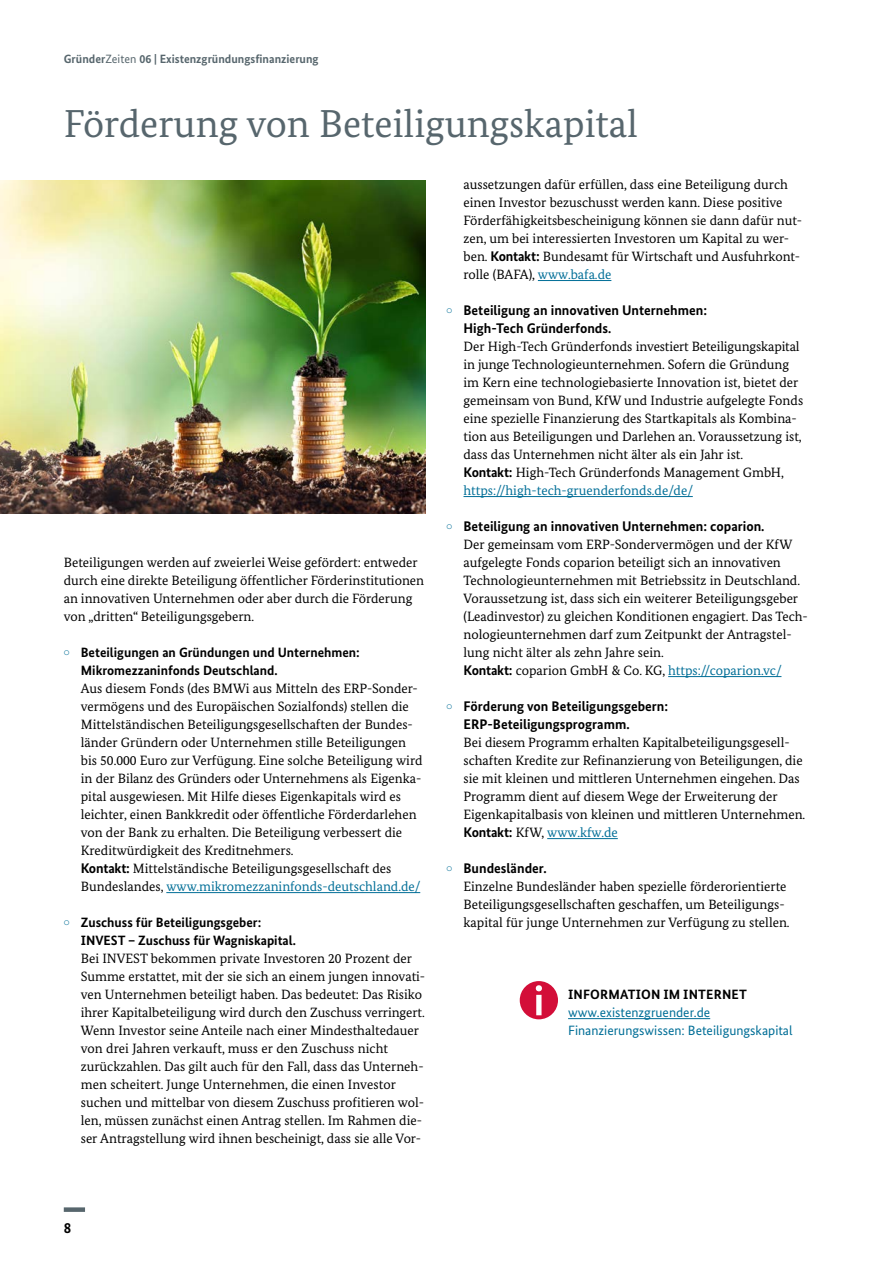
<style>
.page{position:relative;width:893px;height:1263px;background:#fff}
.page>*{position:absolute;margin:0;border:0;box-sizing:border-box;transform-origin:0 0}
.t1{font:39px "Bundes Serif";color:#57666d}
.t2{font:700 15px "Bundes Sans";color:#000}
.t3{font:700 13.95px/18px "Bundes Sans";color:#000}
.t4{font:13.5px/18px "Bundes Serif";color:#000}
.t5{font:13.5px/18px "Bundes Sans";color:#006e97}
.t6{font:700 13.5px "Bundes Sans";letter-spacing:.01em;color:#000}
.t7{font:700 12px "Bundes Sans";color:#57666d}
.s1{font-weight:400}
.s2{font-family:"Bundes Sans";font-weight:700}
.s3{font-family:"Bundes Sans";font-weight:700;font-size:13.95px}
.s4{color:#006e97}
.s5{font-size:13.5px}
</style>
<div class="page">
<hr style="left:568px;top:1018px;width:142px;height:1px;background:#006e97">
<div style="left:64px;top:1207px;width:21px;height:5px;background:#57666d"></div>
<hr style="left:538px;top:280px;width:73px;height:1px;background:#006e97">
<hr style="left:463px;top:496px;width:230px;height:1px;background:#006e97">
<hr style="left:668px;top:676px;width:113px;height:1px;background:#006e97">
<hr style="left:547px;top:838px;width:71px;height:1px;background:#006e97">
<hr style="left:166px;top:892px;width:254px;height:1px;background:#006e97">
<div style="left:520px;top:981px;width:38px;height:38px;background:#d30e38;border-radius:50%"></div>
<svg style="left:536px;top:985px;width:6px;height:30px"></svg>
<img style="left:0;top:180px;width:425px;height:333px">
<p class="t7" style="left:64px;top:52px;width:256px">Gründer<span class="s1">Zeiten</span> 06 | Existenzgründungsfinanzierung</p>
<h2 class="t1" style="left:64px;top:99px;width:576px">Förderung von Beteiligungskapital</h2>
<p class="t4" style="left:64px;top:553px;width:362px">Beteiligungen werden auf zweierlei Weise gefördert: entweder durch eine direkte Beteiligung öffentlicher Förderinstitutionen an innovativen Unternehmen oder aber durch die Förderung von „dritten“ Beteiligungsgebern.</p>
<p class="t4" style="left:81px;top:643px;width:343px;text-indent:-17px"><sup>•</sup> <span class="s2">Beteiligungen an Gründungen und Unternehmen:<br>Mikromezzaninfonds Deutschland.<br></span>Aus diesem Fonds (des BMWi aus Mitteln des ERP-Sonder&shy;vermögens und des Europäischen Sozialfonds) stellen die Mittelständischen Beteiligungsgesellschaften der Bundes&shy;länder Gründern oder Unternehmen stille Beteiligungen bis 50.000 Euro zur Verfügung. Eine solche Beteiligung wird in der Bilanz des Gründers oder Unternehmens als Eigenka&shy;pital ausgewiesen. Mit Hilfe dieses Eigenkapitals wird es leichter, einen Bankkredit oder öffentliche Förderdarlehen von der Bank zu erhalten. Die Beteiligung verbessert die Kreditwürdigkeit des Kreditnehmers.<br><span class="s3">Kontakt:</span> Mittelständische Beteiligungsgesellschaft des Bundeslandes, <span class="s4">www.mikromezzaninfonds-deutschland.de/</span></p>
<p class="t4" style="left:81px;top:913px;width:346px;text-indent:-17px"><sup>•</sup> <span class="s2">Zuschuss für Beteiligungsgeber:<br>INVEST – Zuschuss für Wagniskapital.<br></span>Bei INVEST bekommen private Investoren 20 Prozent der Summe erstattet, mit der sie sich an einem jungen innovati&shy;ven Unternehmen beteiligt haben. Das bedeutet: Das Risiko ihrer Kapitalbeteiligung wird durch den Zuschuss verringert.<br>Wenn Investor seine Anteile nach einer Mindesthaltedauer von drei Jahren verkauft, muss er den Zuschuss nicht zurückzahlen. Das gilt auch für den Fall, dass das Unterneh&shy;men scheitert. Junge Unternehmen, die einen Investor suchen und mittelbar von diesem Zuschuss profitieren wol&shy;len, müssen zunächst einen Antrag stellen. Im Rahmen die&shy;ser Antragstellung wird ihnen bescheinigt, dass sie alle Vor-</p>
<p class="t4" style="left:463px;top:175px;width:340px">aussetzungen dafür erfüllen, dass eine Beteiligung durch einen Investor bezuschusst werden kann. Diese positive Förderfähigkeitsbescheinigung können sie dann dafür nut&shy;zen, um bei interessierten Investoren um Kapital zu wer&shy;ben. <span class="s3">Kontakt:</span> Bundesamt für Wirtschaft und Ausfuhrkont&shy;rolle (BAFA), <span class="s4">www.bafa.de</span></p>
<p class="t3" style="left:463px;top:301px;width:245px;text-indent:-17px"><sup>•</sup> Beteiligung an innovativen Unternehmen:<br>High-Tech Gründerfonds<span class="s5">.</span></p>
<p class="t4" style="left:463px;top:337px;width:341px">Der High-Tech Gründerfonds investiert Beteiligungskapital in junge Technologieunternehmen. Sofern die Gründung im Kern eine technologiebasierte Innovation ist, bietet der gemeinsam von Bund, KfW und Industrie aufgelegte Fonds eine spezielle Finanzierung des Startkapitals als Kombina&shy;tion aus Beteiligungen und Darlehen an. Voraussetzung ist, dass das Unternehmen nicht älter als ein Jahr ist.<br><span class="s3">Kontakt:</span> High-Tech Gründerfonds Management GmbH, <span class="s4">https://high-tech-gruenderfonds.de/de/</span></p>
<p class="t3" style="left:446px;top:517px;width:320px"><sup>•</sup> Beteiligung an innovativen Unternehmen: coparion.</p>
<p class="t4" style="left:463px;top:535px;width:346px">Der gemeinsam vom ERP-Sondervermögen und der KfW aufgelegte Fonds coparion beteiligt sich an innovativen Technologieunternehmen mit Betriebssitz in Deutschland.<br>Voraussetzung ist, dass sich ein weiterer Beteiligungsgeber (Leadinvestor) zu gleichen Konditionen engagiert. Das Tech&shy;nologieunternehmen darf zum Zeitpunkt der Antragstel&shy;lung nicht älter als zehn Jahre sein.<br><span class="s3">Kontakt:</span> coparion GmbH &amp; Co. KG, <span class="s4">https://coparion.vc/</span></p>
<p class="t3" style="left:463px;top:697px;width:206px;text-indent:-17px"><sup>•</sup> Förderung von Beteiligungsgebern:<br>ERP-Beteiligungsprogramm.</p>
<p class="t4" style="left:463px;top:733px;width:343px">Bei diesem Programm erhalten Kapitalbeteiligungsgesell&shy;schaften Kredite zur Refinanzierung von Beteiligungen, die sie mit kleinen und mittleren Unternehmen eingehen. Das Programm dient auf diesem Wege der Erweiterung der Eigenkapitalbasis von kleinen und mittleren Unternehmen.<br><span class="s3">Kontakt:</span> KfW, <span class="s4">www.kfw.de</span></p>
<p class="t3" style="left:446px;top:859px;width:102px"><sup>•</sup> Bundesländer.</p>
<p class="t4" style="left:463px;top:877px;width:328px">Einzelne Bundesländer haben spezielle förderorientierte<br>Beteiligungsgesellschaften geschaffen, um Beteiligungs&shy;kapital für junge Unternehmen zur Verfügung zu stellen.</p>
<h3 class="t6" style="left:568px;top:986px;width:180px">INFORMATION IM INTERNET</h3>
<p class="t5" style="left:568px;top:1003px;width:226px">www.existenzgruender.de<br>Finanzierungswissen: Beteiligungskapital</p>
<p class="t2" style="left:64px;top:1219px;width:9px">8</p>
</div>
